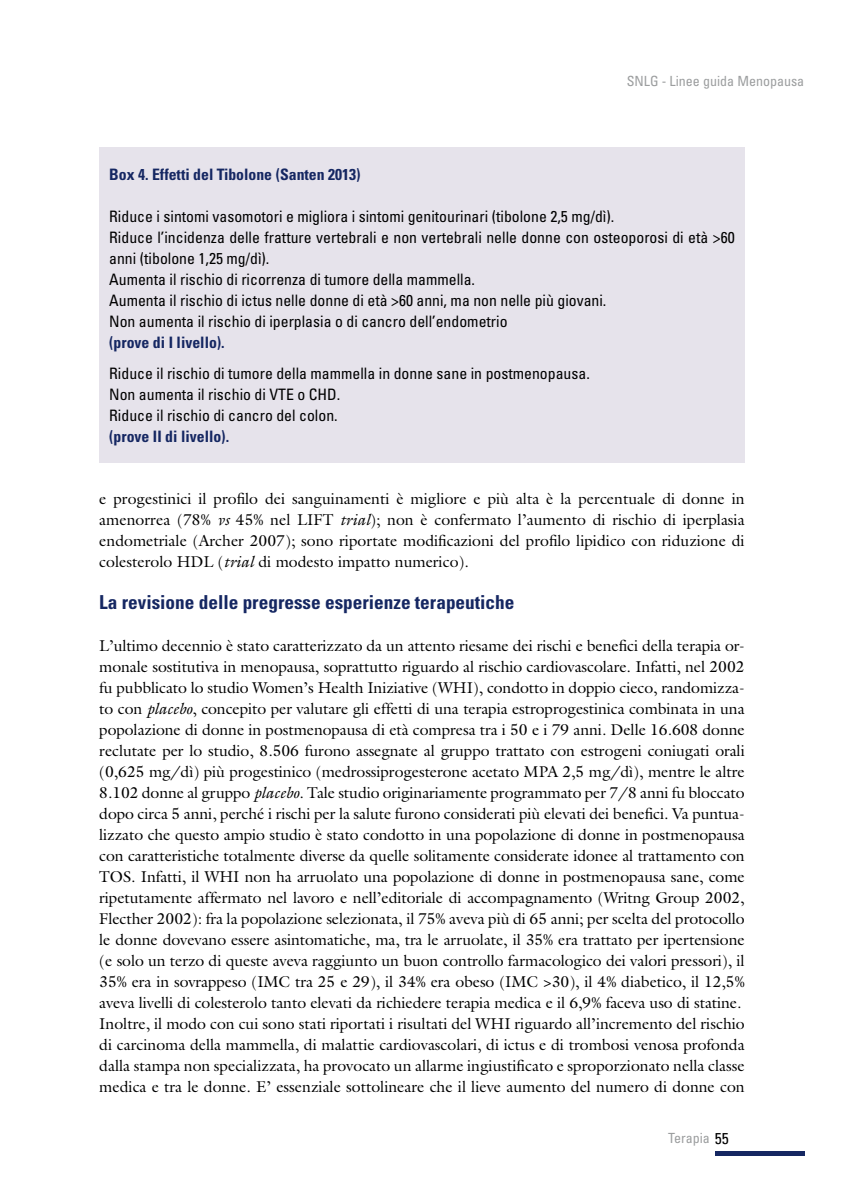
<style>
.page{position:relative;width:844px;height:1191px;background:#fff}
.page>*{position:absolute;margin:0;border:0;box-sizing:border-box;transform-origin:0 0}
.t1{font:700 condensed 19.25px "Univers";color:#152762}
.t2{font:15.75px/21px "Galliard";letter-spacing:-.005em;color:#000;text-align:justify}
.t3{font:condensed 15.75px/21px "Univers";color:#000}
.t4{font:700 condensed 15.75px "Univers";color:#152762}
.t5{font:condensed 14px "Univers";color:#9c9e9f}
.s1{font-style:italic}
.s2{font-size:15.75px;color:#000}
</style>
<div class="page">
<div style="left:714px;top:1151px;width:90px;height:5px;background:#152762"></div>
<div style="left:99px;top:147px;width:645px;height:315px;background:#e6e3eb"></div>
<p class="t5" style="left:626px;top:72px;width:179px">SNLG - Linee guida Menopausa</p>
<p class="t4" style="left:109px;top:164px;width:253px">Box 4. Effetti del Tibolone (Santen 2013)</p>
<p class="t3" style="left:109px;top:205px;width:627px">Riduce i sintomi vasomotori e migliora i sintomi genitourinari (tibolone 2,5 mg/dì).<br>Riduce l’incidenza delle fratture vertebrali e non vertebrali nelle donne con osteoporosi di età &gt;60 anni (tibolone 1,25 mg/dì).<br>Aumenta il rischio di ricorrenza di tumore della mammella.<br>Aumenta il rischio di ictus nelle donne di età &gt;60 anni, ma non nelle più giovani.<br>Non aumenta il rischio di iperplasia o di cancro dell’endometrio</p>
<p class="t4" style="left:109px;top:332px;width:117px">(prove di I livello).</p>
<p class="t3" style="left:109px;top:363px;width:482px">Riduce il rischio di tumore della mammella in donne sane in postmenopausa.<br>Non aumenta il rischio di VTE o CHD.<br>Riduce il rischio di cancro del colon.</p>
<p class="t4" style="left:109px;top:427px;width:121px">(prove II di livello).</p>
<p class="t2" style="left:99px;top:488px;width:646px">e progestinici il profilo dei sanguinamenti è migliore e più alta è la percentuale di donne in amenorrea (78% <span class="s1">vs</span> 45% nel LIFT <span class="s1">trial</span>); non è confermato l’aumento di rischio di iperplasia endometriale (Archer 2007); sono riportate modificazioni del profilo lipidico con riduzione di colesterolo HDL (<span class="s1">trial</span> di modesto impatto numerico).</p>
<p class="t1" style="left:99px;top:590px;width:416px">La revisione delle pregresse esperienze terapeutiche</p>
<p class="t2" style="left:99px;top:635px;width:647px;text-align:left">L’ultimo decennio è stato caratterizzato da un attento riesame dei rischi e benefici della terapia or&shy;monale sostitutiva in menopausa, soprattutto riguardo al rischio cardiovascolare. Infatti, nel 2002 fu pubblicato lo studio Women’s Health Iniziative (WHI), condotto in doppio cieco, randomizza&shy;to con <span class="s1">placebo</span>, concepito per valutare gli effetti di una terapia estroprogestinica combinata in una popolazione di donne in postmenopausa di età compresa tra i 50 e i 79 anni. Delle 16.608 donne reclutate per lo studio, 8.506 furono assegnate al gruppo trattato con estrogeni coniugati orali (0,625 mg/dì) più progestinico (medrossiprogesterone acetato MPA 2,5 mg/dì), mentre le altre 8.102 donne al gruppo <span class="s1">placebo</span>. Tale studio originariamente programmato per 7/8 anni fu bloccato dopo circa 5 anni, perché i rischi per la salute furono considerati più elevati dei benefici. Va puntua&shy;lizzato che questo ampio studio è stato condotto in una popolazione di donne in postmenopausa con caratteristiche totalmente diverse da quelle solitamente considerate idonee al trattamento con TOS. Infatti, il WHI non ha arruolato una popolazione di donne in postmenopausa sane, come ripetutamente affermato nel lavoro e nell’editoriale di accompagnamento (Writng Group 2002, Flecther 2002): fra la popolazione selezionata, il 75% aveva più di 65 anni; per scelta del protocollo le donne dovevano essere asintomatiche, ma, tra le arruolate, il 35% era trattato per ipertensione (e solo un terzo di queste aveva raggiunto un buon controllo farmacologico dei valori pressori), il 35% era in sovrappeso (IMC tra 25 e 29), il 34% era obeso (IMC &gt;30), il 4% diabetico, il 12,5% aveva livelli di colesterolo tanto elevati da richiedere terapia medica e il 6,9% faceva uso di statine.<br>Inoltre, il modo con cui sono stati riportati i risultati del WHI riguardo all’incremento del rischio di carcinoma della mammella, di malattie cardiovascolari, di ictus e di trombosi venosa profonda dalla stampa non specializzata, ha provocato un allarme ingiustificato e sproporzionato nella classe medica e tra le donne. E’ essenziale sottolineare che il lieve aumento del numero di donne con</p>
<p class="t5" style="left:668px;top:1128px;width:62px">Terapia <span class="s2">55</span></p>
</div>
